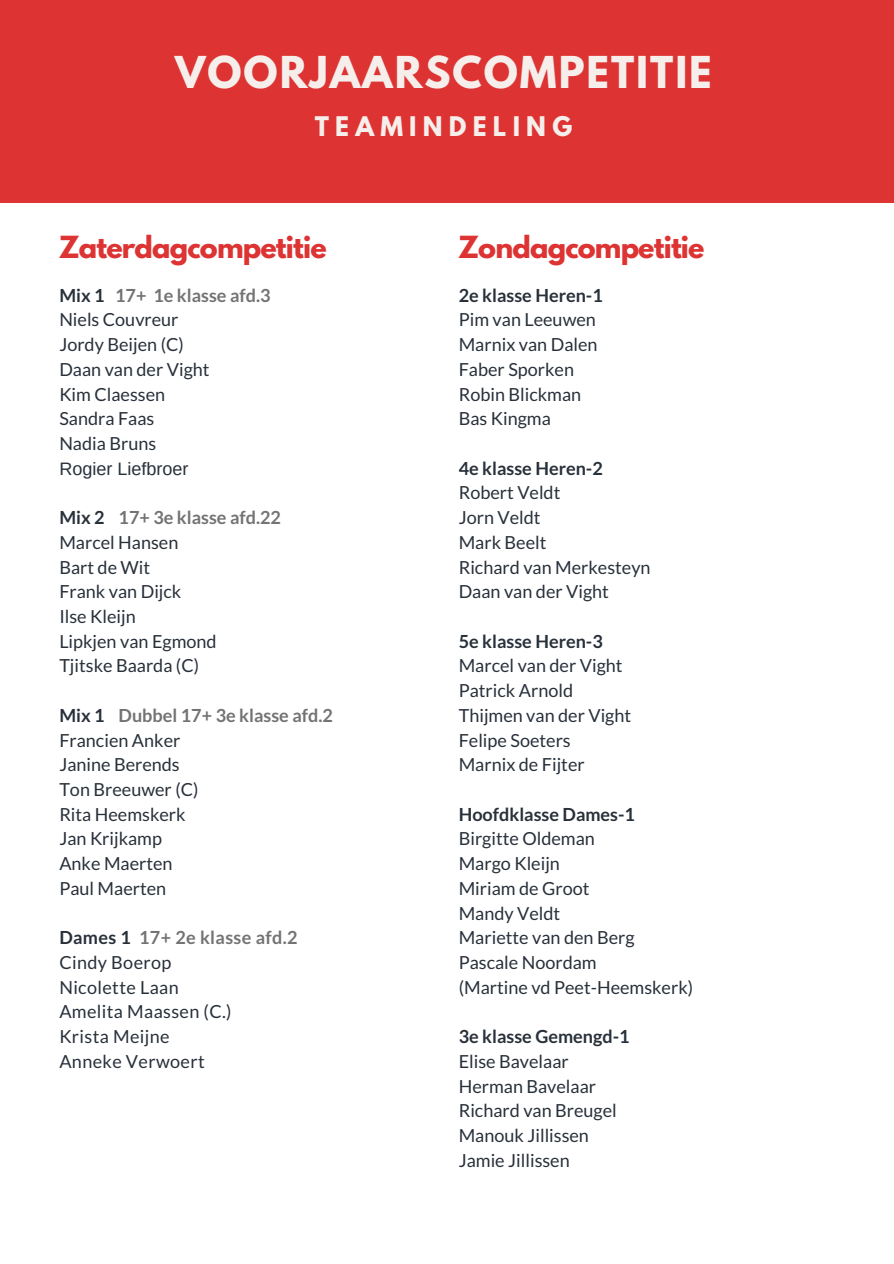
<style>
.page{position:relative;width:894px;height:1264px;background:#fff}
.page>*{position:absolute;margin:0;border:0;box-sizing:border-box;transform-origin:0 0}
.t1{font:700 38.85px "League Spartan";letter-spacing:.05em;color:#f5eeeb}
.t2{font:700 27px "League Spartan";letter-spacing:-.03em;color:#d33}
.t3{font:700 24px "League Spartan";letter-spacing:.26em;color:#f5eeeb}
.t4{font:18px/24.8px "Lato";color:#28303a}
.t5{font:18px/24.8px "Lato";letter-spacing:.02em;color:#28303a}
.t6{font:700 18px "Lato";color:#28303a}
.t7{font:18px "Arimo";color:#28303a}
.s1{font-weight:700}
.s2{font-weight:700;color:#737373}
</style>
<div class="page">
<div style="left:0;top:0;width:893px;height:203px;background:#d33"></div>
<h1 class="t1" style="left:175px;top:53px;width:538px">VOORJAARSCOMPETITIE</h1>
<h3 class="t3" style="left:314px;top:114px;width:259px">TEAMINDELING</h3>
<h2 class="t2" style="left:59px;top:234px;width:269px">Zaterdagcompetitie</h2>
<p class="t4" style="left:59px;top:282px;width:213px"><span class="s1">Mix 1</span> <span class="s2">17+ 1e klasse afd.3<br></span>Niels Couvreur<br>Jordy Beijen (C)<br>Daan van der Vight<br>Kim Claessen<br>Sandra Faas<br>Nadia Bruns</p>
<p class="t7" style="left:59px;top:458px;width:131px">Rogier Liefbroer</p>
<p class="t4" style="left:59px;top:505px;width:223px"><span class="s1">Mix 2</span> <span class="s2">17+ 3e klasse afd.22<br></span>Marcel Hansen<br>Bart de Wit<br>Frank van Dijck<br>Ilse Kleijn<br>Lipkjen van Egmond<br>Tjitske Baarda (C)</p>
<p class="t4" style="left:59px;top:702px;width:275px"><span class="s1">Mix 1</span> <span class="s2">Dubbel 17+ 3e klasse afd.2<br></span>Francien Anker<br>Janine Berends<br>Ton Breeuwer (C)<br>Rita Heemskerk<br>Jan Krijkamp<br>Anke Maerten<br>Paul Maerten</p>
<p class="t5" style="left:59px;top:925px;width:240px"><span class="s1">Dames 1</span> <span class="s2">17+ 2e klasse afd.2<br></span>Cindy Boerop<br>Nicolette Laan<br>Amelita Maassen (C.)<br>Krista Meijne<br>Anneke Verwoert</p>
<h2 class="t2" style="left:458px;top:234px;width:248px">Zondagcompetitie</h2>
<p class="t6" style="left:458px;top:284px;width:146px">2e klasse Heren-1</p>
<p class="t4" style="left:458px;top:307px;width:140px">Pim van Leeuwen<br>Marnix van Dalen<br>Faber Sporken<br>Robin Blickman<br>Bas Kingma</p>
<p class="t6" style="left:458px;top:457px;width:146px">4e klasse Heren-2</p>
<p class="t4" style="left:458px;top:480px;width:193px">Robert Veldt<br>Jorn Veldt<br>Mark Beelt<br>Richard van Merkesteyn<br>Daan van der Vight</p>
<p class="t6" style="left:458px;top:630px;width:146px">5e klasse Heren-3</p>
<p class="t4" style="left:458px;top:653px;width:174px">Marcel van der Vight<br>Patrick Arnold<br>Thijmen van der Vight<br>Felipe Soeters<br>Marnix de Fijter</p>
<p class="t6" style="left:458px;top:803px;width:178px">Hoofdklasse Dames-1</p>
<p class="t4" style="left:458px;top:826px;width:236px">Birgitte Oldeman<br>Margo Kleijn<br>Miriam de Groot<br>Mandy Veldt<br>Mariette van den Berg<br>Pascale Noordam<br>(Martine vd Peet-Heemskerk)</p>
<p class="t6" style="left:458px;top:1025px;width:172px">3e klasse Gemengd-1</p>
<p class="t4" style="left:458px;top:1048px;width:160px">Elise Bavelaar<br>Herman Bavelaar<br>Richard van Breugel<br>Manouk Jillissen<br>Jamie Jillissen</p>
</div>
